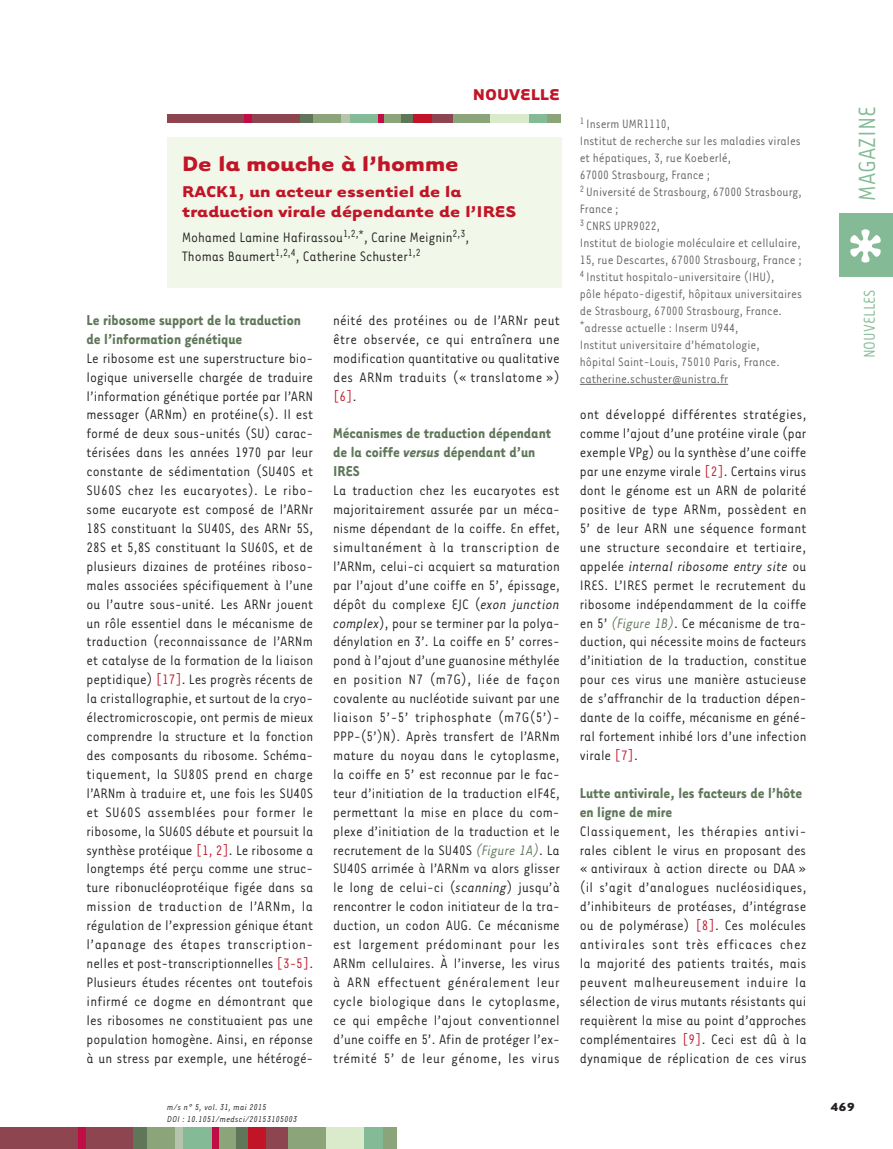
<style>
.page{position:relative;width:893px;height:1149px;background:#fff}
.page>*{position:absolute;margin:0;border:0;box-sizing:border-box;transform-origin:0 0}
.t1{font:27px "Tarzana Narrow";color:#84ba95}
.t2{font:700 24px "Tarzana Wide";color:#c11527}
.t3{font:700 18px/19.5px "Tarzana Wide";color:#c11527}
.t4{font:18px "Tarzana Narrow";color:#84ba95}
.t5{font:700 16.5px/18.9px "Tarzana Narrow";color:#5f7659}
.t6{font:15.75px/18.9px "Tarzana Narrow";color:#231f20;text-align:justify}
.t7{font:13.95px/17px "Tarzana Narrow";color:#636366}
.t8{font:700 13.5px "Tarzana Wide";color:#231f20}
.t9{font:italic 9.75px "Tarzana Narrow";letter-spacing:.025em;color:#231f20}
.s1{color:#bf182a}
.s2{font-style:italic}
.s3{font-style:italic;color:#5f7659}
</style>
<div class="page">
<div style="left:0;top:1127px;width:134px;height:21px;background:#8d454f"></div>
<div style="left:235px;top:1127px;width:13px;height:21px;background:#5f7659"></div>
<div style="left:78px;top:1127px;width:7px;height:21px;background:#c10d45"></div>
<div style="left:133px;top:1127px;width:22px;height:21px;background:#5f7659"></div>
<div style="left:147px;top:1127px;width:29px;height:21px;background:#8ba479"></div>
<div style="left:175px;top:1127px;width:8px;height:21px;background:#b6c4ad"></div>
<div style="left:183px;top:1127px;width:30px;height:21px;background:#84ba95"></div>
<div style="left:217px;top:1127px;width:19px;height:21px;background:#8ba479"></div>
<div style="left:213px;top:1127px;width:6px;height:21px;background:#c10d45"></div>
<div style="left:248px;top:1127px;width:27px;height:21px;background:#c11527"></div>
<div style="left:287px;top:1127px;width:39px;height:21px;background:#8ba479"></div>
<div style="left:267px;top:1127px;width:21px;height:21px;background:#8d454f"></div>
<div style="left:326px;top:1127px;width:38px;height:21px;background:#daebcb"></div>
<div style="left:364px;top:1127px;width:20px;height:21px;background:#84ba95"></div>
<div style="left:383px;top:1127px;width:14px;height:21px;background:#8ba479"></div>
<div style="left:840px;top:213px;width:53px;height:63px;background:#84ba95"></div>
<svg style="left:850px;top:229px;width:31px;height:33px"></svg>
<div style="left:167px;top:114px;width:133px;height:9px;background:#8d454f"></div>
<div style="left:300px;top:114px;width:26px;height:9px;background:#5f7659"></div>
<div style="left:400px;top:114px;width:13px;height:9px;background:#5f7659"></div>
<div style="left:313px;top:114px;width:29px;height:9px;background:#8ba479"></div>
<div style="left:349px;top:114px;width:29px;height:9px;background:#84ba95"></div>
<div style="left:528px;top:114px;width:21px;height:9px;background:#84ba95"></div>
<div style="left:383px;top:114px;width:18px;height:9px;background:#8ba479"></div>
<div style="left:548px;top:114px;width:13px;height:9px;background:#8ba479"></div>
<div style="left:452px;top:114px;width:39px;height:9px;background:#8ba479"></div>
<div style="left:491px;top:114px;width:38px;height:9px;background:#daebcb"></div>
<div style="left:341px;top:114px;width:8px;height:9px;background:#b6c4ad"></div>
<div style="left:245px;top:114px;width:7px;height:9px;background:#c10d45"></div>
<div style="left:378px;top:114px;width:6px;height:9px;background:#c10d45"></div>
<div style="left:413px;top:114px;width:27px;height:9px;background:#c11527"></div>
<div style="left:432px;top:114px;width:21px;height:9px;background:#8d454f"></div>
<div style="left:167px;top:138px;width:394px;height:150px;background:#f1f7e9"></div>
<hr style="left:580px;top:384px;width:148px;height:1px;background:#636366">
<p class="t3" style="left:473px;top:84px;width:89px">NOUVELLE</p>
<h2 class="t2" style="left:182px;top:148px;width:278px">De la mouche à l’homme</h2>
<p class="t3" style="left:182px;top:181px;width:335px">RACK1, un acteur essentiel de la traduction virale dépendante de l’IRES</p>
<p class="t6" style="left:182px;top:227px;width:288px">Mohamed Lamine Hafirassou<sup>1,2,*</sup>, Carine Meignin<sup>2,3</sup>,<br>Thomas Baumert<sup>1,2,4</sup>, Catherine Schuster<sup>1,2</sup></p>
<p class="t5" style="left:87px;top:309px;width:216px">Le ribosome support de la traduction de l’information génétique</p>
<p class="t6" style="left:87px;top:348px;width:228px">Le ribosome est une superstructure bio&shy;logique universelle chargée de traduire l’information génétique portée par l’ARN messager (ARNm) en protéine(s). Il est formé de deux sous-unités (SU) carac&shy;térisées dans les années 1970 par leur constante de sédimentation (SU40S et SU60S chez les eucaryotes). Le ribo&shy;some eucaryote est composé de l’ARNr 18S constituant la SU40S, des ARNr 5S, 28S et 5,8S constituant la SU60S, et de plusieurs dizaines de protéines riboso&shy;males associées spécifiquement à l’une ou l’autre sous-unité. Les ARNr jouent un rôle essentiel dans le mécanisme de traduction (reconnaissance de l’ARNm et catalyse de la formation de la liaison peptidique) <span class="s1">[17]</span>. Les progrès récents de la cristallographie, et surtout de la cryo&shy;électromicroscopie, ont permis de mieux comprendre la structure et la fonction des composants du ribosome. Schéma&shy;tiquement, la SU80S prend en charge l’ARNm à traduire et, une fois les SU40S et SU60S assemblées pour former le ribosome, la SU60S débute et poursuit la synthèse protéique <span class="s1">[1, 2]</span>. Le ribosome a longtemps été perçu comme une struc&shy;ture ribonucléoprotéique figée dans sa mission de traduction de l’ARNm, la régulation de l’expression génique étant l’apanage des étapes transcription&shy;nelles et post-transcriptionnelles <span class="s1">[3-5]</span>.<br>Plusieurs études récentes ont toutefois infirmé ce dogme en démontrant que les ribosomes ne constituaient pas une population homogène. Ainsi, en réponse à un stress par exemple, une hétérogé-</p>
<p class="t6" style="left:333px;top:310px;width:228px">néité des protéines ou de l’ARNr peut être observée, ce qui entraînera une modification quantitative ou qualitative des ARNm traduits (« translatome ») <span class="s1">[6]</span>.</p>
<p class="t5" style="left:333px;top:423px;width:219px">Mécanismes de traduction dépendant de la coiffe <span class="s2">versus</span> dépendant d’un<br>IRES</p>
<p class="t6" style="left:333px;top:480px;width:228px">La traduction chez les eucaryotes est majoritairement assurée par un méca&shy;nisme dépendant de la coiffe. En effet, simultanément à la transcription de l’ARNm, celui-ci acquiert sa maturation par l’ajout d’une coiffe en 5’, épissage, dépôt du complexe EJC (<span class="s2">exon junction complex</span>), pour se terminer par la polya&shy;dénylation en 3’. La coiffe en 5’ corres&shy;pond à l’ajout d’une guanosine méthylée en position N7 (m7G), liée de façon covalente au nucléotide suivant par une liaison 5’-5’ triphosphate (m7G(5’)- PPP-(5’)N). Après transfert de l’ARNm mature du noyau dans le cytoplasme, la coiffe en 5’ est reconnue par le fac&shy;teur d’initiation de la traduction eIF4E, permettant la mise en place du com&shy;plexe d’initiation de la traduction et le recrutement de la SU40S <span class="s3">(Figure 1A)</span>. La SU40S arrimée à l’ARNm va alors glisser le long de celui-ci (<span class="s2">scanning</span>) jusqu’à rencontrer le codon initiateur de la tra&shy;duction, un codon AUG. Ce mécanisme est largement prédominant pour les ARNm cellulaires. À l’inverse, les virus à ARN effectuent généralement leur cycle biologique dans le cytoplasme, ce qui empêche l’ajout conventionnel d’une coiffe en 5’. Afin de protéger l’ex&shy;trémité 5’ de leur génome, les virus</p>
<p class="t7" style="left:580px;top:115px;width:224px"><sup>1</sup> Inserm UMR1110,<br>Institut de recherche sur les maladies virales et hépatiques, 3, rue Koeberlé,<br>67000 Strasbourg, France ;<br><sup>2</sup> Université de Strasbourg, 67000 Strasbourg, France ;<br><sup>3</sup> CNRS UPR9022,<br>Institut de biologie moléculaire et cellulaire, 15, rue Descartes, 67000 Strasbourg, France ; <sup>4</sup> Institut hospitalo-universitaire (IHU),<br>pôle hépato-digestif, hôpitaux universitaires de Strasbourg, 67000 Strasbourg, France. <sup>*</sup>adresse actuelle : Inserm U944,<br>Institut universitaire d’hématologie,<br>hôpital Saint-Louis, 75010 Paris, France. catherine.schuster@unistra.fr</p>
<p class="t6" style="left:580px;top:404px;width:228px">ont développé différentes stratégies, comme l’ajout d’une protéine virale (par exemple VPg) ou la synthèse d’une coiffe par une enzyme virale <span class="s1">[2]</span>. Certains virus dont le génome est un ARN de polarité positive de type ARNm, possèdent en 5’ de leur ARN une séquence formant une structure secondaire et tertiaire, appelée <span class="s2">internal ribosome entry site</span> ou IRES. L’IRES permet le recrutement du ribosome indépendamment de la coiffe en 5’ <span class="s3">(Figure 1B)</span>. Ce mécanisme de tra&shy;duction, qui nécessite moins de facteurs d’initiation de la traduction, constitue pour ces virus une manière astucieuse de s’affranchir de la traduction dépen&shy;dante de la coiffe, mécanisme en géné&shy;ral fortement inhibé lors d’une infection virale <span class="s1">[7]</span>.</p>
<p class="t5" style="left:580px;top:782px;width:224px">Lutte antivirale, les facteurs de l’hôte en ligne de mire</p>
<p class="t6" style="left:580px;top:820px;width:228px">Classiquement, les thérapies antivi&shy;rales ciblent le virus en proposant des « antiviraux à action directe ou DAA » (il s’agit d’analogues nucléosidiques, d’inhibiteurs de protéases, d’intégrase ou de polymérase) <span class="s1">[8]</span>. Ces molécules antivirales sont très efficaces chez la majorité des patients traités, mais peuvent malheureusement induire la sélection de virus mutants résistants qui requièrent la mise au point d’approches complémentaires <span class="s1">[9]</span>. Ceci est dû à la dynamique de réplication de ces virus</p>
<h1 class="t1" style="left:851px;top:201px;width:96px;rotate:-90deg">MAGAZINE</h1>
<p class="t4" style="left:859px;top:358px;width:70px;rotate:-90deg">NOUVELLES</p>
<p class="t9" style="left:167px;top:1100px;width:101px">m/s n° 5, vol. 31, mai 2015</p>
<p class="t8" style="left:830px;top:1097px;width:26px">469</p>
<p class="t9" style="left:167px;top:1112px;width:131px">DOI : 10.1051/medsci/20153105003</p>
</div>
